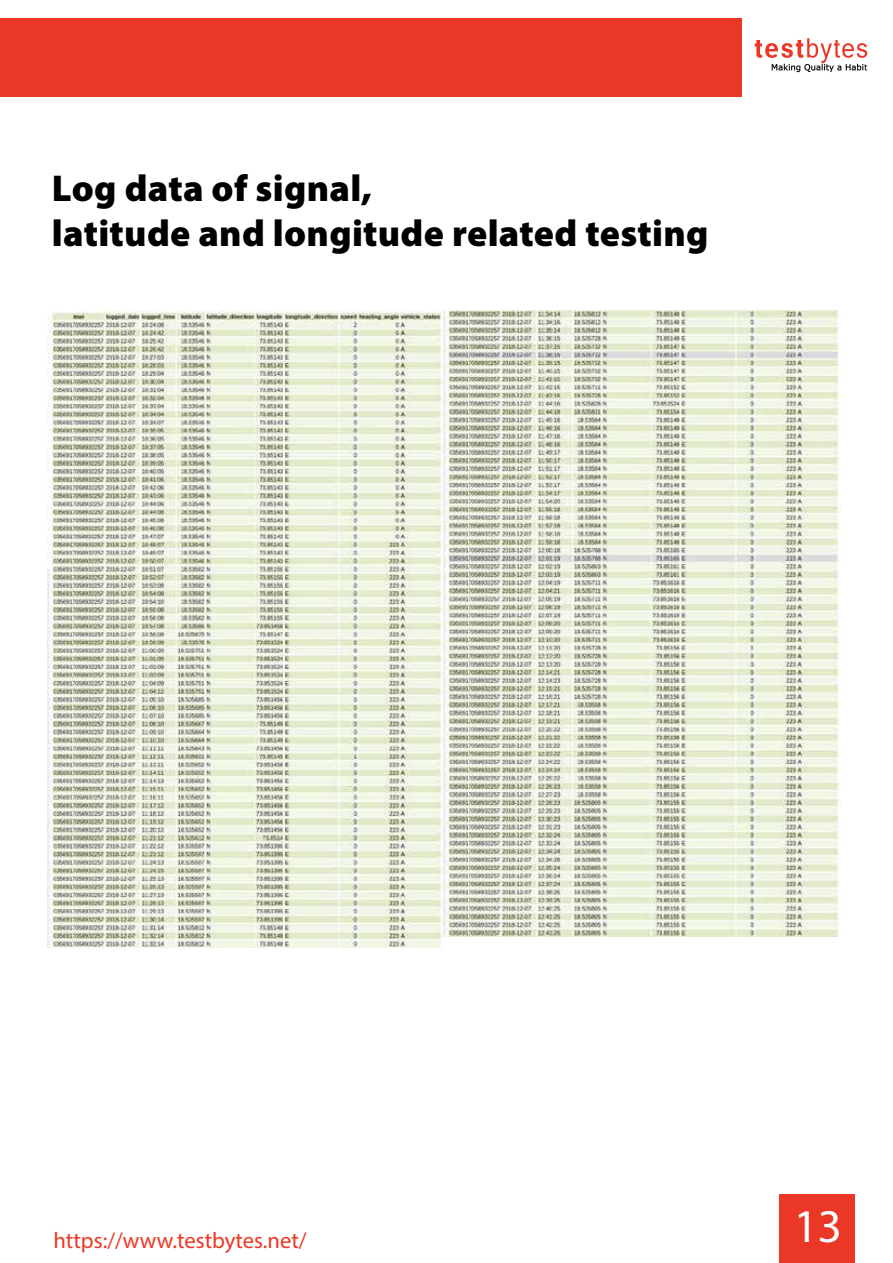
<style>
.page{position:relative;width:893px;height:1263px;background:#fff}
.page>*{position:absolute;margin:0;border:0;box-sizing:border-box;transform-origin:0 0}
.t1{font:47.1px "Myriad Pro";color:#fff}
.t2{font:900 37.5px/45px "Myriad Pro";letter-spacing:.01em;color:#000}
.t3{font:22.65px "Myriad Pro";color:#ed3725}
</style>
<div class="page">
<div style="left:780px;top:1195px;width:75px;height:68px;background:#ea3726"></div>
<div style="left:0;top:18px;width:741px;height:78px;background:#ea3726"></div>
<svg style="left:755px;top:38px;width:112px;height:34px"></svg>
<img style="left:48px;top:310px;width:396px;height:637px">
<img style="left:444px;top:310px;width:396px;height:626px">
<p class="t2" style="left:52px;top:165px;width:658px">Log data of signal,<br>latitude and longitude related testing</p>
<p class="t3" style="left:54px;top:1226px;width:255px">https://www.testbytes.net/</p>
<p class="t1" style="left:794px;top:1197px;width:50px">13</p>
</div>
